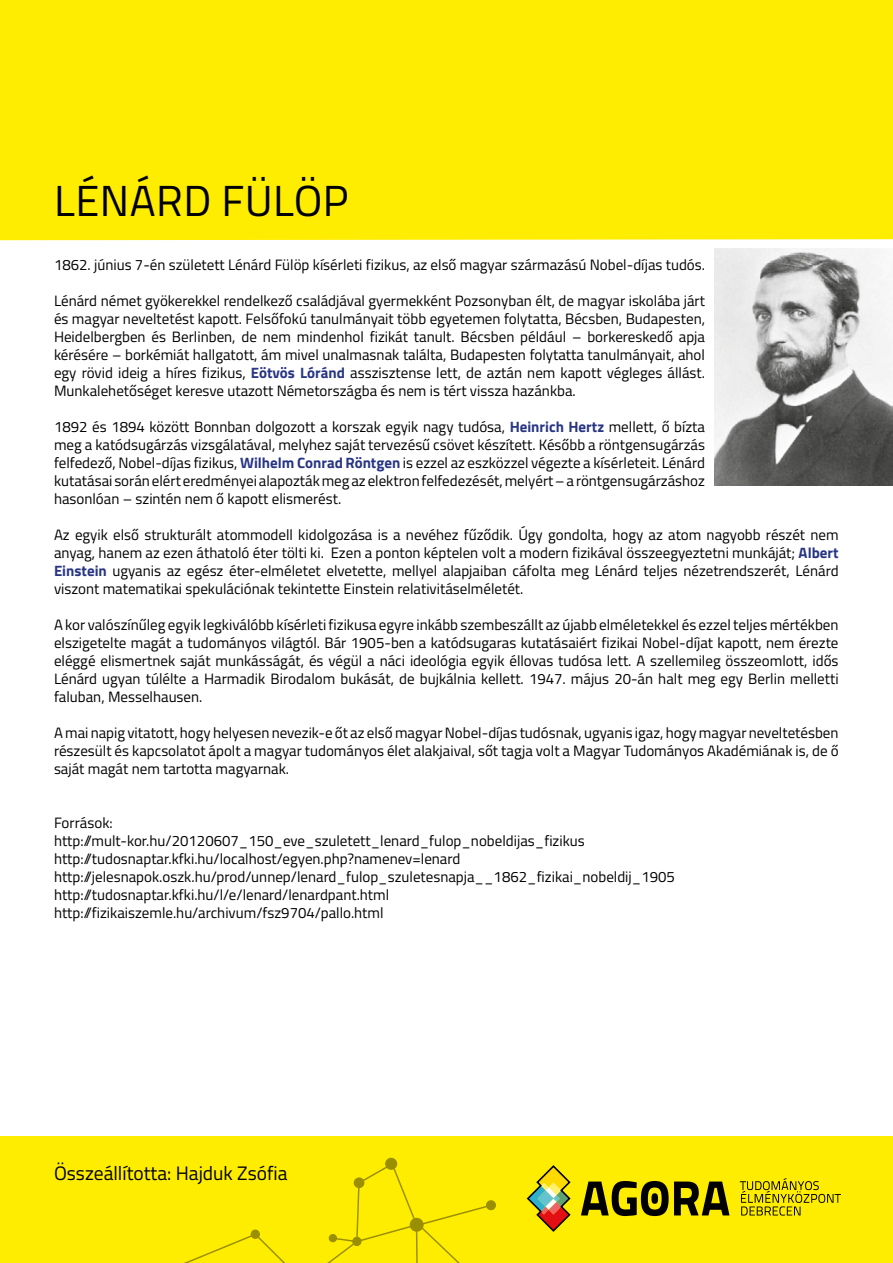
<style>
.page{position:relative;width:893px;height:1263px;background:#fff}
.page>*{position:absolute;margin:0;border:0;box-sizing:border-box;transform-origin:0 0}
.t1{font:43.5px "Titillium";letter-spacing:.01em;color:#000}
.t2{font:19.5px "Titillium";color:#000}
.t3{font:15px/18px "Titillium";color:#000;text-align:justify}
.s1{font-weight:700;color:#283583}
</style>
<div class="page">
<div style="left:0;top:1136px;width:893px;height:127px;background:#ffed00"></div>
<div style="left:386px;top:1158px;width:10px;height:11px;background:#9a8f00;border-radius:50%"></div>
<div style="left:385px;top:1158px;width:12px;height:12px;border:2px solid #000;border-radius:50%"></div>
<div style="left:486px;top:1200px;width:10px;height:10px;border:2px solid #000;border-radius:50%"></div>
<svg style="left:184px;top:1162px;width:309px;height:101px"></svg>
<svg style="left:526px;top:1165px;width:45px;height:67px"></svg>
<svg style="left:581px;top:1181px;width:148px;height:35px"></svg>
<div style="left:651px;top:1193px;width:7px;height:11px;background:#000;border-radius:50%"></div>
<svg style="left:740px;top:1178px;width:101px;height:37px"></svg>
<div style="left:0;top:0;width:893px;height:240px;background:#ffed00"></div>
<img style="left:714px;top:249px;width:179px;height:236px">
<h1 class="t1" style="left:54px;top:169px;width:296px">LÉNÁRD FÜLÖP</h1>
<p class="t3" style="left:54px;top:255px;width:653px">1862. június 7-én született Lénárd Fülöp kísérleti fizikus, az első magyar származású Nobel-díjas tudós.</p>
<p class="t3" style="left:54px;top:291px;width:653px">Lénárd német gyökerekkel rendelkező családjával gyermekként Pozsonyban élt, de magyar iskolába járt és magyar neveltetést kapott. Felsőfokú tanulmányait több egyetemen folytatta, Bécsben, Budapesten, Heidelbergben és Berlinben, de nem mindenhol fizikát tanult. Bécsben például – borkereskedő apja kérésére – borkémiát hallgatott, ám mivel unalmasnak találta, Budapesten folytatta tanulmányait, ahol egy rövid ideig a híres fizikus, <span class="s1">Eötvös Lóránd</span> asszisztense lett, de aztán nem kapott végleges állást.<br>Munkalehetőséget keresve utazott Németországba és nem is tért vissza hazánkba.</p>
<p class="t3" style="left:54px;top:417px;width:653px">1892 és 1894 között Bonnban dolgozott a korszak egyik nagy tudósa, <span class="s1">Heinrich Hertz</span> mellett, ő bízta meg a katódsugárzás vizsgálatával, melyhez saját tervezésű csövet készített. Később a röntgensugárzás felfedező, Nobel-díjas fizikus, <span class="s1">Wilhelm Conrad Röntgen</span> is ezzel az eszközzel végezte a kísérleteit. Lénárd kutatásai során elért eredményei alapozták meg az elektron felfedezését, melyért – a röntgensugárzáshoz hasonlóan – szintén nem ő kapott elismerést.</p>
<p class="t3" style="left:54px;top:525px;width:786px">Az egyik első strukturált atommodell kidolgozása is a nevéhez fűződik. Úgy gondolta, hogy az atom nagyobb részét nem anyag, hanem az ezen áthatoló éter tölti ki. Ezen a ponton képtelen volt a modern fizikával összeegyeztetni munkáját; <span class="s1">Albert Einstein</span> ugyanis az egész éter-elméletet elvetette, mellyel alapjaiban cáfolta meg Lénárd teljes nézetrendszerét, Lénárd viszont matematikai spekulációnak tekintette Einstein relativitáselméletét.</p>
<p class="t3" style="left:54px;top:615px;width:786px">A kor valószínűleg egyik legkiválóbb kísérleti fizikusa egyre inkább szembeszállt az újabb elméletekkel és ezzel teljes mértékben elszigetelte magát a tudományos világtól. Bár 1905-ben a katódsugaras kutatásaiért fizikai Nobel-díjat kapott, nem érezte eléggé elismertnek saját munkásságát, és végül a náci ideológia egyik éllovas tudósa lett. A szellemileg összeomlott, idős Lénárd ugyan túlélte a Harmadik Birodalom bukását, de bujkálnia kellett. 1947. május 20-án halt meg egy Berlin melletti faluban, Messelhausen.</p>
<p class="t3" style="left:54px;top:723px;width:786px">A mai napig vitatott, hogy helyesen nevezik-e őt az első magyar Nobel-díjas tudósnak, ugyanis igaz, hogy magyar neveltetésben részesült és kapcsolatot ápolt a magyar tudományos élet alakjaival, sőt tagja volt a Magyar Tudományos Akadémiának is, de ő saját magát nem tartotta magyarnak.</p>
<p class="t3" style="left:54px;top:813px;width:622px;text-align:left">Források:<br>http://mult-kor.hu/20120607_150_eve_szuletett_lenard_fulop_nobeldijas_fizikus http://tudosnaptar.kfki.hu/localhost/egyen.php?namenev=lenard http://jelesnapok.oszk.hu/prod/unnep/lenard_fulop_szuletesnapja__1862_fizikai_nobeldij_1905 http://tudosnaptar.kfki.hu/l/e/lenard/lenardpant.html http://fizikaiszemle.hu/archivum/fsz9704/pallo.html</p>
<h2 class="t2" style="left:54px;top:1159px;width:235px">Összeállította: Hajduk Zsófia</h2>
</div>
